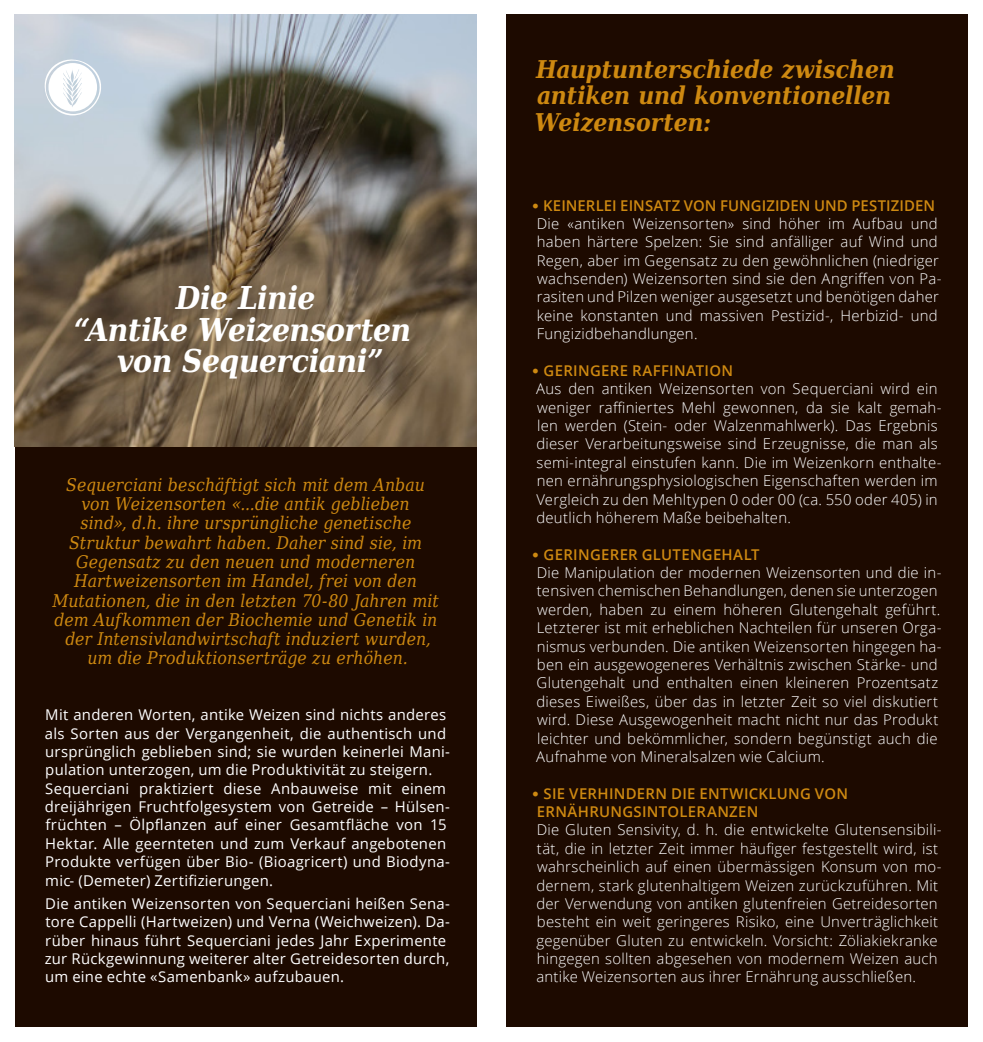
<style>
.page{position:relative;width:983px;height:1042px;background:#fff}
.page>*{position:absolute;margin:0;border:0;box-sizing:border-box;transform-origin:0 0}
.t1{font:italic 700 31.5px "DejaVu Serif Condensed";letter-spacing:-.015em;color:#fff}
.t2{font:italic 700 24.5px/26.2px "DejaVu Serif Condensed";letter-spacing:-.005em;color:#ce8911}
.t3{font:italic 17.5px/19.2px "DejaVu Serif Condensed";color:#ce8911;text-align:center}
.t4{font:300 14.88px/18.4px "Open Sans";letter-spacing:.015em;color:#fff}
.t5{font:14.88px/18.4px "Open Sans";letter-spacing:.02em;color:#fff}
.t6{font:600 14.88px/18.4px "Open Sans";letter-spacing:.02em;color:#ce8911}
.s1{font-family:"DIN";font-weight:300}
</style>
<div class="page">
<div style="left:15px;top:446px;width:461px;height:581px;background:#1d0a00"></div>
<img style="left:15px;top:15px;width:461px;height:431px">
<div style="left:506px;top:15px;width:461px;height:1012px;background:#1d0a00"></div>
<svg style="left:35px;top:50px;width:70px;height:66px"></svg>
<p class="t1" style="left:176px;top:273px;width:141px">Die Linie</p>
<p class="t1" style="left:74px;top:304px;width:338px">“Antike Weizensorten</p>
<p class="t1" style="left:117px;top:336px;width:268px">von Sequerciani”</p>
<p class="t3" style="left:53px;top:475px;width:387px">Sequerciani beschäftigt sich mit dem Anbau von Weizensorten «...die antik geblieben<br>sind», d.h. ihre ursprüngliche genetische Struktur bewahrt haben. Daher sind sie, im Gegensatz zu den neuen und moderneren Hartweizensorten im Handel, frei von den Mutationen, die in den letzten 70-80 Jahren mit dem Aufkommen der Biochemie und Genetik in der Intensivlandwirtschaft induziert wurden,</p>
<p class="t3" style="left:87px;top:648px;width:322px">um die Produktionserträge zu erhöhen.</p>
<p class="t5" style="left:45px;top:705px;width:406px">Mit anderen Worten, antike Weizen sind nichts anderes als Sorten aus der Vergangenheit, die authentisch und ursprünglich geblieben sind; sie wurden keinerlei Mani&shy;pulation unterzogen, um die Produktivität zu steigern.</p>
<p class="t5" style="left:45px;top:779px;width:406px">Sequerciani praktiziert diese Anbauweise mit einem dreijährigen Fruchtfolgesystem von Getreide – Hülsen&shy;früchten – Ölpflanzen auf einer Gesamtfläche von 15<br>Hektar. Alle geernteten und zum Verkauf angebotenen Produkte verfügen über Bio- (Bioagricert) und Biodyna&shy;mic- (Demeter) Zertifizierungen.</p>
<p class="t5" style="left:45px;top:894px;width:407px">Die antiken Weizensorten von Sequerciani heißen Sena&shy;tore Cappelli (Hartweizen) und Verna (Weichweizen). Da&shy;rüber hinaus führt Sequerciani jedes Jahr Experimente zur Rückgewinnung weiterer alter Getreidesorten durch, um eine echte «Samenbank» aufzubauen.</p>
<p class="t2" style="left:534px;top:56px;width:361px">Hauptunterschiede zwischen antiken und konventionellen<br>Weizensorten:</p>
<p class="t6" style="left:531px;top:196px;width:405px"><span class="s1">•</span> KEINERLEI EINSATZ VON FUNGIZIDEN UND PESTIZIDEN</p>
<p class="t4" style="left:536px;top:214px;width:406px">Die «antiken Weizensorten» sind höher im Aufbau und haben härtere Spelzen: Sie sind anfälliger auf Wind und Regen, aber im Gegensatz zu den gewöhnlichen (niedriger wachsenden) Weizensorten sind sie den Angriffen von Pa&shy;rasiten und Pilzen weniger ausgesetzt und benötigen daher keine konstanten und massiven Pestizid-, Herbizid- und Fungizidbehandlungen.</p>
<p class="t6" style="left:531px;top:361px;width:203px"><span class="s1">•</span> GERINGERE RAFFINATION</p>
<p class="t4" style="left:536px;top:379px;width:406px">Aus den antiken Weizensorten von Sequerciani wird ein weniger raffiniertes Mehl gewonnen, da sie kalt gemah&shy;len werden (Stein- oder Walzenmahlwerk). Das Ergebnis dieser Verarbeitungsweise sind Erzeugnisse, die man als semi-integral einstufen kann. Die im Weizenkorn enthalte&shy;nen ernährungsphysiologischen Eigenschaften werden im Vergleich zu den Mehltypen 0 oder 00 (ca. 550 oder 405) in deutlich höherem Maße beibehalten.</p>
<p class="t6" style="left:531px;top:545px;width:229px"><span class="s1">•</span> GERINGERER GLUTENGEHALT</p>
<p class="t4" style="left:536px;top:563px;width:406px">Die Manipulation der modernen Weizensorten und die in&shy;tensiven chemischen Behandlungen, denen sie unterzogen werden, haben zu einem höheren Glutengehalt geführt.<br>Letzterer ist mit erheblichen Nachteilen für unseren Orga&shy;nismus verbunden. Die antiken Weizensorten hingegen ha&shy;ben ein ausgewogeneres Verhältnis zwischen Stärke- und Glutengehalt und enthalten einen kleineren Prozentsatz dieses Eiweißes, über das in letzter Zeit so viel diskutiert wird. Diese Ausgewogenheit macht nicht nur das Produkt leichter und bekömmlicher, sondern begünstigt auch die Aufnahme von Mineralsalzen wie Calcium.</p>
<p class="t6" style="left:536px;top:784px;width:312px;text-indent:-5px"><span class="s1">•</span> SIE VERHINDERN DIE ENTWICKLUNG VON<br>ERNÄHRUNGSINTOLERANZEN</p>
<p class="t4" style="left:536px;top:820px;width:406px">Die Gluten Sensivity, d. h. die entwickelte Glutensensibili&shy;tät, die in letzter Zeit immer häufiger festgestellt wird, ist wahrscheinlich auf einen übermässigen Konsum von mo&shy;dernem, stark glutenhaltigem Weizen zurückzuführen. Mit der Verwendung von antiken glutenfreien Getreidesorten besteht ein weit geringeres Risiko, eine Unverträglichkeit gegenüber Gluten zu entwickeln. Vorsicht: Zöliakiekranke hingegen sollten abgesehen von modernem Weizen auch antike Weizensorten aus ihrer Ernährung ausschließen.</p>
</div>
